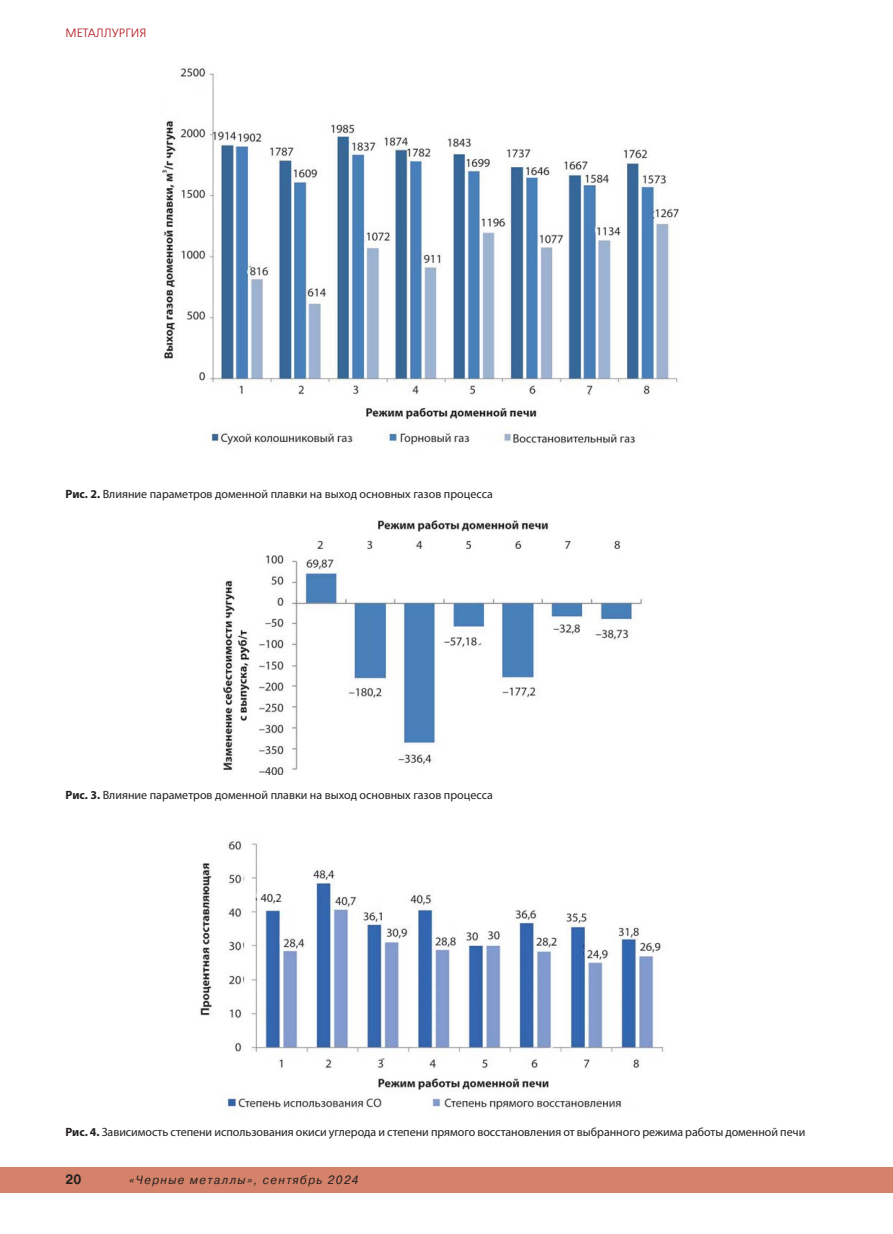
<style>
.page{position:relative;width:893px;height:1234px;background:#fff}
.page>*{position:absolute;margin:0;border:0;box-sizing:border-box;transform-origin:0 0}
.t1{font:700 13.5px "Pragmatica C";color:#231f20;scale:.9 1}
.t2{font:12px "Myriad Pro";letter-spacing:-.005em;color:#231f20}
.t3{font:italic 12px "Pragmatica C";letter-spacing:.125em;color:#231f20;scale:.94 1}
.t4{font:12px "Free Set C";color:#af1015}
.s1{font-weight:700}
</style>
<div class="page">
<div style="left:0;top:1167px;width:890px;height:25px;background:#d48269"></div>
<hr style="left:890px;top:1167px;width:3px;height:25px;background:#d48269">
<img style="left:162px;top:66px;width:517px;height:379px">
<img style="left:223px;top:520px;width:419px;height:254px">
<img style="left:200px;top:840px;width:464px;height:273px">
<p class="t4" style="left:65px;top:26px;width:83px">МЕТАЛЛУРГИЯ</p>
<p class="t2" style="left:65px;top:489px;width:429px"><span class="s1">Рис. 2.</span> Влияние параметров доменной плавки на выход основных газов процесса</p>
<p class="t2" style="left:65px;top:789px;width:429px"><span class="s1">Рис. 3.</span> Влияние параметров доменной плавки на выход основных газов процесса</p>
<p class="t2" style="left:65px;top:1127px;width:741px"><span class="s1">Рис. 4.</span> Зависимость степени использования окиси углерода и степени прямого восстановления от выбранного режима работы доменной печи</p>
<p class="t1" style="left:65px;top:1171px;width:19px">20</p>
<p class="t3" style="left:129px;top:1175px;width:246px">«Черные металлы», сентябрь 2024</p>
</div>
